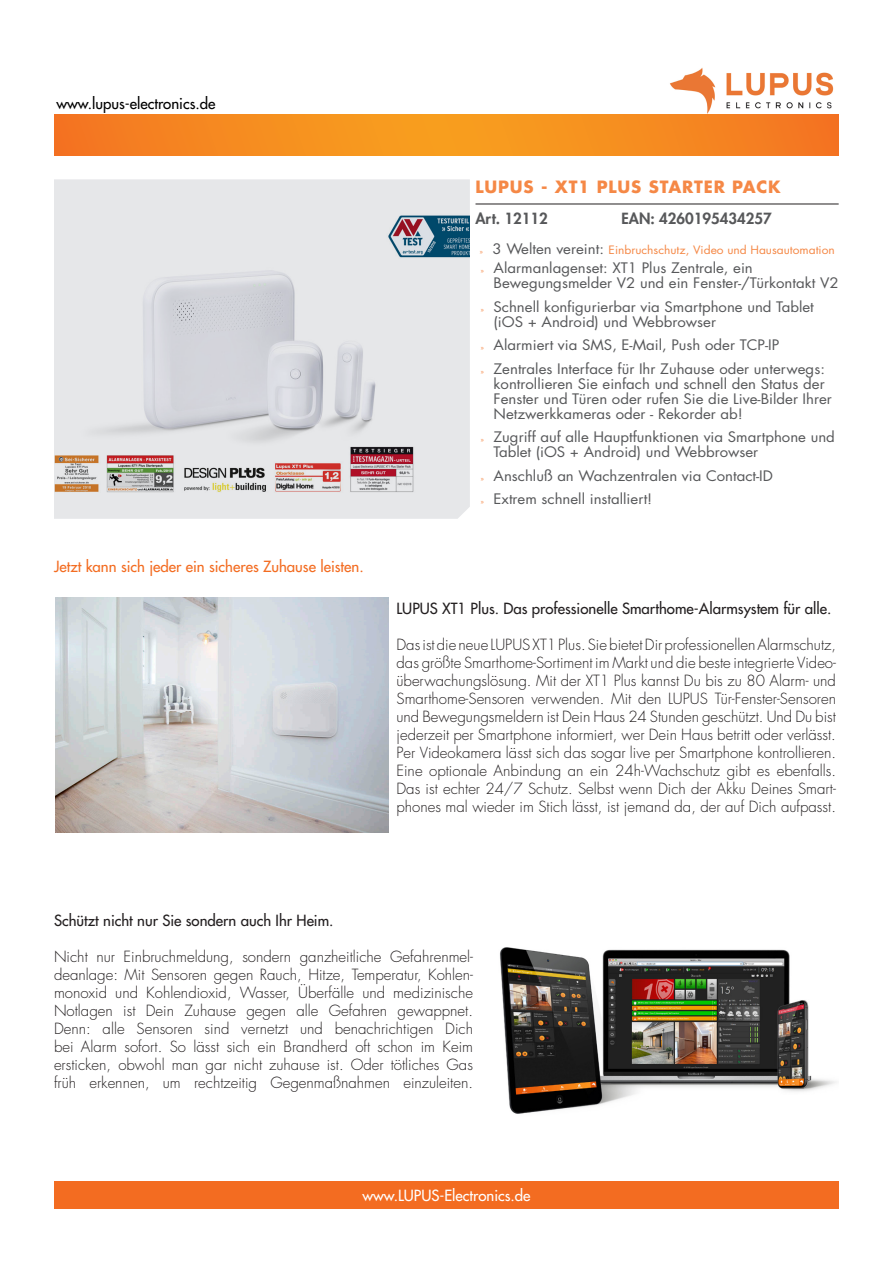
<style>
.page{position:relative;width:893px;height:1263px;background:#fff}
.page>*{position:absolute;margin:0;border:0;box-sizing:border-box;transform-origin:0 0}
._01-Produkt_Überschrift{font:700 16.5px "Futura Std";letter-spacing:.05em;color:#f58846}
.t1{font:300 15px/18px "Futura Std";color:#231f20;text-align:justify}
.t2{font:500 15px "Futura Std";color:#231f20}
.t3{font:500 15px "Futura Std";color:#f36c21}
._01-Produkt_-_Beschreibung{font:800 15px "Futura Std";color:#57585a}
.Fußnote{font:500 15px "Futura Std";color:#fff}
.Fußnote-2{font:500 15px "Futura Std";color:#000}
.t4{font:14.1px/15px "Futura Std";color:#57585a;scale:1.06 1}
.t5{font:11.25px "Futura Std";color:#f58846;scale:1.06 1}
.s1{font-family:"Myriad Pro";font-size:7.05px}
.s2{font-size:14.1px;color:#57585a}
.s3{font-family:"Myriad Pro";font-size:7.05px;color:#f58846}
</style>
<div class="page">
<div style="left:54px;top:179px;width:416px;height:340px;background:#e6e7e9"></div>
<img style="left:655px;top:68px;width:184px;height:47px">
<svg style="left:54px;top:115px;width:785px;height:41px;background:#f58b20"></svg>
<div style="left:54px;top:1181px;width:785px;height:28px;background:#f36c21"></div>
<img style="left:54px;top:205px;width:416px;height:293px">
<hr style="left:475px;top:204px;width:364px;height:1px;background:#231f20">
<img style="left:55px;top:597px;width:334px;height:235px">
<img style="left:500px;top:947px;width:336px;height:167px">
<p class="Fußnote-2" style="left:56px;top:94px;width:161px">www.lupus-electronics.de</p>
<p class="t3" style="left:54px;top:557px;width:311px">Jetzt kann sich jeder ein sicheres Zuhause leisten.</p>
<p class="_01-Produkt_Überschrift" style="left:475px;top:176px;width:307px">LUPUS - XT1 PLUS STARTER PACK</p>
<p class="_01-Produkt_-_Beschreibung" style="left:475px;top:209px;width:74px">Art. 12112</p>
<p class="_01-Produkt_-_Beschreibung" style="left:622px;top:209px;width:152px">EAN: 4260195434257</p>
<p class="t5" style="left:480px;top:242px;width:336px"><span class="s1">»</span> <span class="s2">3 Welten vereint:</span> Einbruchschutz, Video und Hausautomation</p>
<p class="t4" style="left:493px;top:260px;width:327px;text-indent:-13px"><span class="s3">»</span> Alarmanlagenset: XT1 Plus Zentrale, ein<br>Bewegungsmelder V2 und ein Fenster-/Türkontakt V2</p>
<p class="t4" style="left:493px;top:299px;width:304px;text-indent:-13px"><span class="s3">»</span> Schnell konfigurierbar via Smartphone und Tablet (iOS + Android) und Webbrowser</p>
<p class="t4" style="left:481px;top:337px;width:283px"><span class="s3">»</span> Alarmiert via SMS, E-Mail, Push oder TCP-IP</p>
<p class="t4" style="left:493px;top:361px;width:321px;text-indent:-13px"><span class="s3">»</span> Zentrales Interface für Ihr Zuhause oder unterwegs: kontrollieren Sie einfach und schnell den Status der Fenster und Türen oder rufen Sie die Live-Bilder Ihrer Netzwerkkameras oder - Rekorder ab!</p>
<p class="t4" style="left:493px;top:429px;width:324px;text-indent:-13px"><span class="s3">»</span> Zugriff auf alle Hauptfunktionen via Smartphone und<br>Tablet (iOS + Android) und Webbrowser</p>
<p class="t4" style="left:481px;top:468px;width:277px"><span class="s3">»</span> Anschluß an Wachzentralen via Contact-ID</p>
<p class="t4" style="left:481px;top:491px;width:163px"><span class="s3">»</span> Extrem schnell installiert!</p>
<p class="t2" style="left:396px;top:599px;width:436px">LUPUS XT1 Plus. Das professionelle Smarthome-Alarmsystem für alle.</p>
<p class="t1" style="left:396px;top:636px;width:441px">Das ist die neue LUPUS XT1 Plus. Sie bietet Dir professionellen Alarmschutz, das größte Smarthome-Sortiment im Markt und die beste integrierte Video&shy;überwachungslösung. Mit der XT1 Plus kannst Du bis zu 80 Alarm- und Smarthome-Sensoren verwenden. Mit den LUPUS Tür-Fenster-Sensoren und Bewegungsmeldern ist Dein Haus 24 Stunden geschützt. Und Du bist jederzeit per Smartphone informiert, wer Dein Haus betritt oder verlässt.<br>Per Videokamera lässt sich das sogar live per Smartphone kontrollieren.<br>Eine optionale Anbindung an ein 24h-Wachschutz gibt es ebenfalls.<br>Das ist echter 24/7 Schutz. Selbst wenn Dich der Akku Deines Smart&shy;phones mal wieder im Stich lässt, ist jemand da, der auf Dich aufpasst.</p>
<p class="t2" style="left:54px;top:911px;width:281px">Schützt nicht nur Sie sondern auch Ihr Heim.</p>
<p class="t1" style="left:54px;top:948px;width:421px">Nicht nur Einbruchmeldung, sondern ganzheitliche Gefahrenmel&shy;deanlage: Mit Sensoren gegen Rauch, Hitze, Temperatur, Kohlen&shy;monoxid und Kohlendioxid, Wasser, Überfälle und medizinische Notlagen ist Dein Zuhause gegen alle Gefahren gewappnet.<br>Denn: alle Sensoren sind vernetzt und benachrichtigen Dich bei Alarm sofort. So lässt sich ein Brandherd oft schon im Keim ersticken, obwohl man gar nicht zuhause ist. Oder tötliches Gas früh erkennen, um rechtzeitig Gegenmaßnahmen einzuleiten.</p>
<p class="Fußnote" style="left:362px;top:1186px;width:170px">www.LUPUS-Electronics.de</p>
</div>
